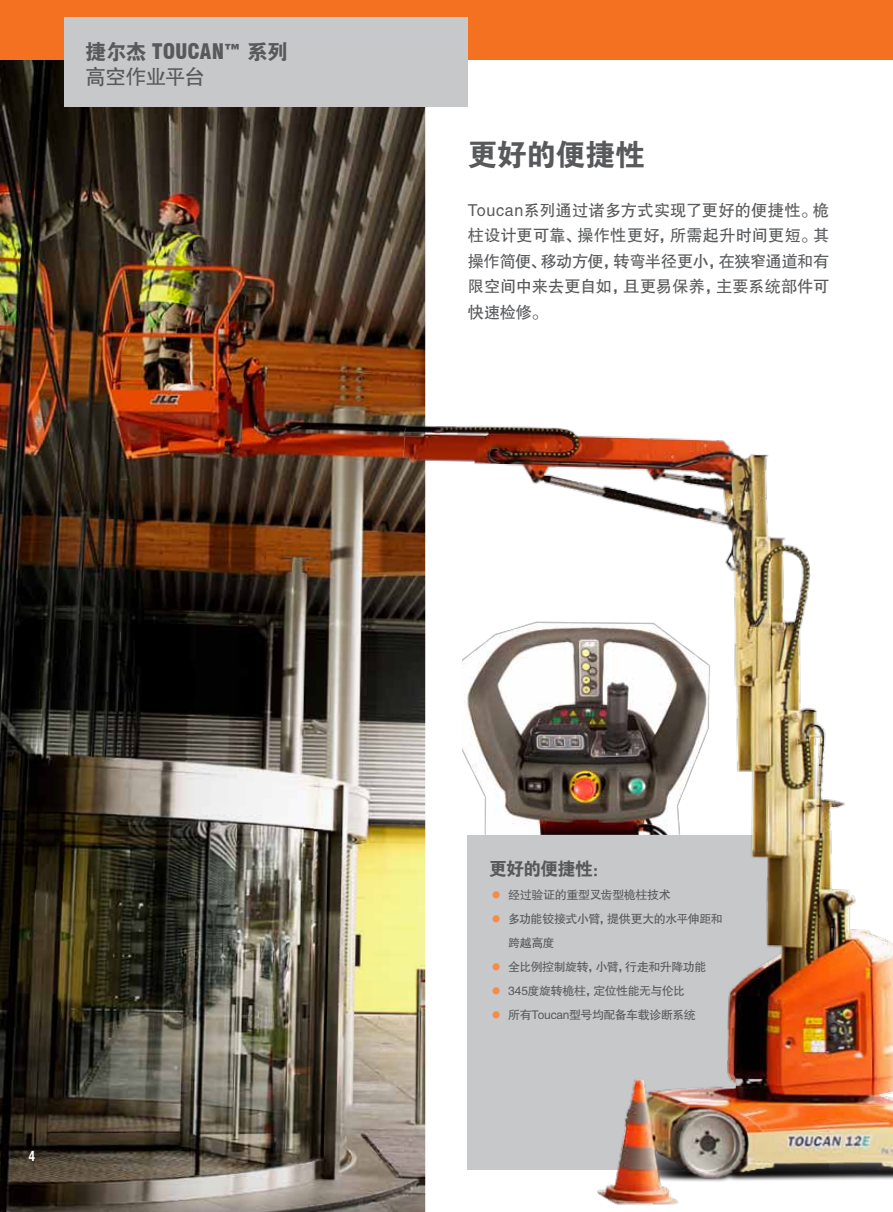
<style>
.page{position:relative;width:893px;height:1212px;background:#fff}
.page>*{position:absolute;margin:0;border:0;box-sizing:border-box;transform-origin:0 0}
.t1{font:30px "FZDHTJW GB1 0";letter-spacing:-.02em;color:#58595b}
.t2{font:900 condensed 21px "Swiss 721 BT";letter-spacing:-.005em;color:#58595b}
.t3{font:21px "FZHTJW GB1 0";letter-spacing:-.05em;color:#58595b}
.t4{font:18px "FZDHTJW GB1 0";letter-spacing:-.045em;color:#58595b}
.t5{font:16.5px/25.5px "FZHTJW GB1 0";letter-spacing:-.015em;color:#58595b;text-align:justify}
.t6{font:700 condensed 13.5px "Swiss 721 BT";color:#fff}
.t7{font:12px/24px "FZHTJW GB1 0";letter-spacing:-.04em;color:#58595b}
.s1{font-family:"FZDHTJW GB1 0";font-weight:400;font-stretch:normal}
.s2{font-family:"Swiss 721 BT";font-stretch:condensed;font-size:24px;color:#f68b47}
</style>
<div class="page">
<img style="left:0;top:0;width:893px;height:1212px">
<p class="t2" style="left:85px;top:39px;width:205px"><span class="s1">捷尔杰</span> TOUCAN™ <span class="s1">系列</span></p>
<p class="t3" style="left:85px;top:66px;width:121px">高空作业平台</p>
<h1 class="t1" style="left:468px;top:138px;width:179px">更好的便捷性</h1>
<p class="t5" style="left:468px;top:198px;width:363px">Toucan系列通过诸多方式实现了更好的便捷性。桅柱设计更可靠、操作性更好，所需起升时间更短。其操作简便、移动方便，转弯半径更小，在狭窄通道和有限空间中来去更自如，且更易保养，主要系统部件可快速检修。</p>
<p class="t6" style="left:29px;top:1148px;width:8px">4</p>
<p class="t4" style="left:489px;top:859px;width:122px">更好的便捷性：</p>
<p class="t7" style="left:489px;top:883px;width:183px"><span class="s2">•</span> 经过验证的重型叉齿型桅柱技术</p>
<p class="t7" style="left:508px;top:907px;width:216px;text-indent:-19px"><span class="s2">•</span> 多功能铰接式小臂，提供更大的水平伸距和跨越高度</p>
<p class="t7" style="left:489px;top:955px;width:219px"><span class="s2">•</span> 全比例控制旋转，小臂，行走和升降功能</p>
<p class="t7" style="left:489px;top:979px;width:198px"><span class="s2">•</span> 345度旋转桅柱，定位性能无与伦比</p>
<p class="t7" style="left:489px;top:1003px;width:208px"><span class="s2">•</span> 所有Toucan型号均配备车载诊断系统</p>
</div>
